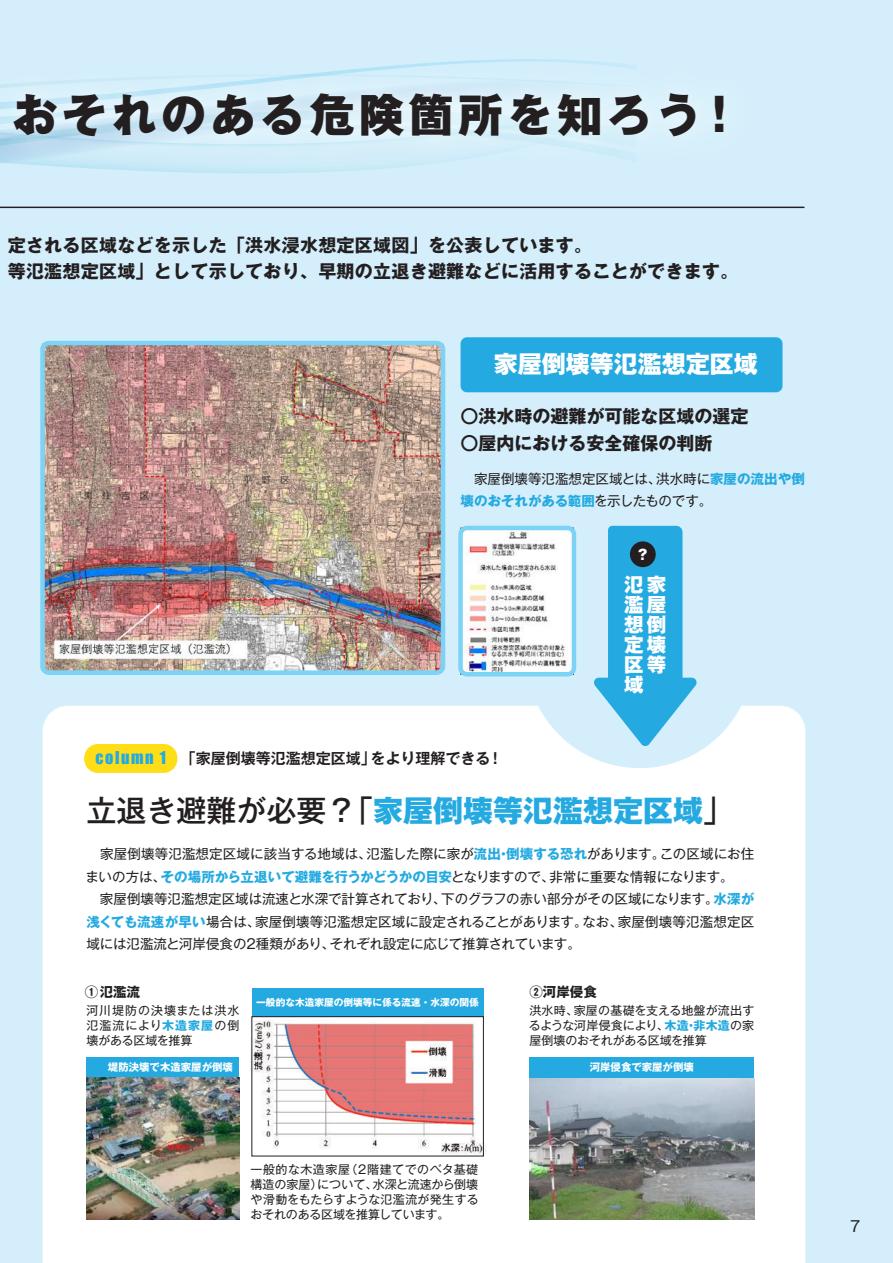
<style>
.page{position:relative;width:893px;height:1263px;background:#d4effb}
.page>*{position:absolute;margin:0;border:0;box-sizing:border-box;transform-origin:0 0}
.t1{font:800 45px "P Gothic MB101 Pr 6 N";letter-spacing:.1em;color:#231f20}
.t2{font:500 30px "P Gothic MB101 Pr 6 N";color:#231f20}
.t3{font:800 24px "P Gothic MB101 Pr 6 N";color:#fff}
.t4{font:800 19.5px/20px "P Gothic MB101 Pr 6 N";color:#fff;text-align:justify}
.t5{font:700 18px/26px "P Gothic MB101 Pr 6 N";letter-spacing:.015em;color:#231f20}
.t6{font:16.2px "Impact";letter-spacing:.1em;color:#24aae1}
.t7{font:700 15px "P Gothic MB101 Pr 6 N De";color:#231f20}
.t8{font:15px "P Gothic MB101 Pr 6 N";color:#231f20}
.t9{font:800 13.8px "P Gothic MB101 Pr 6 N";color:#fff}
.t10{font:13.5px/22.5px "P Gothic MB101 Pr 6 N";color:#231f20}
.t11{font:700 13.5px "P Gothic MB101 Pr 6 N";color:#231f20}
.t12{font:12px/15px "P Gothic MB101 Pr 6 N";color:#231f20;text-align:justify}
.t13{font:700 10.35px "P Gothic MB101 Pr 6 N";color:#fff}
.t14{font:700 9.75px "P Gothic MB101 Pr 6 N";color:#fff}
.s1{font-weight:700;color:#24aae1}
.s2{font-weight:800;color:#24aae1}
</style>
<div class="page">
<div style="left:43px;top:706px;width:762px;height:557px;background:#fff"></div>
<hr style="left:0;top:207px;width:804px;height:1px;background:#231f20">
<img style="left:45px;top:346px;width:395px;height:324px">
<div style="left:40px;top:341px;width:405px;height:334px;border:4px solid #7cd3f6;border-radius:6px"></div>
<img style="left:463px;top:531px;width:108px;height:140px">
<div style="left:458px;top:526px;width:118px;height:150px;border:4px solid #7cd3f6;border-radius:6px"></div>
<div style="left:461px;top:337px;width:321px;height:55px;background:#24aae1;border-radius:6px"></div>
<svg style="left:593px;top:526px;width:104px;height:220px"></svg>
<div style="left:84px;top:744px;width:93px;height:29px;background:#ffdd17;border-radius:14px"></div>
<div style="left:86px;top:1057px;width:153px;height:21px;background:#24aae1"></div>
<div style="left:252px;top:988px;width:231px;height:29px;background:#24aae1"></div>
<div style="left:529px;top:1057px;width:225px;height:21px;background:#24aae1"></div>
<div style="left:630px;top:541px;width:26px;height:26px;background:#231f20;border-radius:50%"></div>
<img style="left:250px;top:1021px;width:238px;height:133px">
<div style="left:252px;top:1016px;width:232px;height:140px;border:1px solid #231f20"></div>
<img style="left:0;top:59px;width:698px;height:115px">
<img style="left:86px;top:1078px;width:153px;height:142px">
<img style="left:529px;top:1078px;width:225px;height:142px">
<h1 class="t1" style="left:13px;top:90px;width:731px">おそれのある危険箇所を知ろう！</h1>
<h3 class="t5" style="left:8px;top:232px;width:732px">定される区域などを示した「洪水浸水想定区域図」を公表しています。<br>等氾濫想定区域」として示しており、早期の立退き避難などに活用することができます。</h3>
<h3 class="t3" style="left:494px;top:351px;width:265px">家屋倒壊等氾濫想定区域</h3>
<h3 class="t5" style="left:461px;top:403px;width:290px">○洪水時の避難が可能な区域の選定</h3>
<h3 class="t5" style="left:461px;top:430px;width:254px">○屋内における安全確保の判断</h3>
<p class="t10" style="left:461px;top:467px;width:346px">　家屋倒壊等氾濫想定区域とは、洪水時に<span class="s1">家屋の流出や倒壊のおそれがある範囲</span>を示したものです。</p>
<p class="t9" style="left:636px;top:547px;width:15px">？</p>
<h3 class="t4" style="left:624px;top:576px;width:43px">氾家濫屋想倒定壊区等域</h3>
<p class="t6" style="left:96px;top:745px;width:72px">column 1</p>
<h2 class="t2" style="left:86px;top:794px;width:648px">立退き避難が必要？「<span class="s2">家屋倒壊等氾濫想定区域</span>」</h2>
<p class="t7" style="left:181px;top:750px;width:323px">「家屋倒壊等氾濫想定区域」をより理解できる！</p>
<p class="t10" style="left:86px;top:842px;width:670px">　家屋倒壊等氾濫想定区域に該当する地域は、氾濫した際に家が<span class="s1">流出・倒壊する恐れ</span>があります。この区域にお住まいの方は、<span class="s1">その場所から立退いて避難を行うかどうかの目安</span>となりますので、非常に重要な情報になります。<br>　家屋倒壊等氾濫想定区域は流速と水深で計算されており、下のグラフの赤い部分がその区域になります。<span class="s1">水深が浅くても流速が早い</span>場合は、家屋倒壊等氾濫想定区域に設定されることがあります。なお、家屋倒壊等氾濫想定区域には氾濫流と河岸侵食の2種類があり、それぞれ設定に応じて推算されています。</p>
<p class="t11" style="left:85px;top:984px;width:57px">①氾濫流</p>
<p class="t12" style="left:86px;top:1003px;width:154px">河川堤防の決壊または洪水氾濫流により<span class="s1">木造家屋</span>の倒壊がある区域を推算</p>
<p class="t11" style="left:529px;top:984px;width:69px">②河岸侵食</p>
<p class="t12" style="left:529px;top:1003px;width:227px">洪水時、家屋の基礎を支える地盤が流出するような河岸侵食により、<span class="s1">木造・非木造</span>の家屋倒壊のおそれがある区域を推算</p>
<p class="t13" style="left:590px;top:1062px;width:106px">河岸侵食で家屋が倒壊</p>
<p class="t14" style="left:256px;top:997px;width:224px">一般的な木造家屋の倒壊等に係る流速・水深の関係</p>
<p class="t13" style="left:108px;top:1062px;width:126px">堤防決壊で木造家屋が倒壊</p>
<p class="t12" style="left:250px;top:1162px;width:230px">一般的な木造家屋（２階建てでのベタ基礎構造の家屋）について、水深と流速から倒壊や滑動をもたらすような氾濫流が発生するおそれのある区域を推算しています。</p>
<p class="t8" style="left:850px;top:1214px;width:12px">7</p>
</div>
